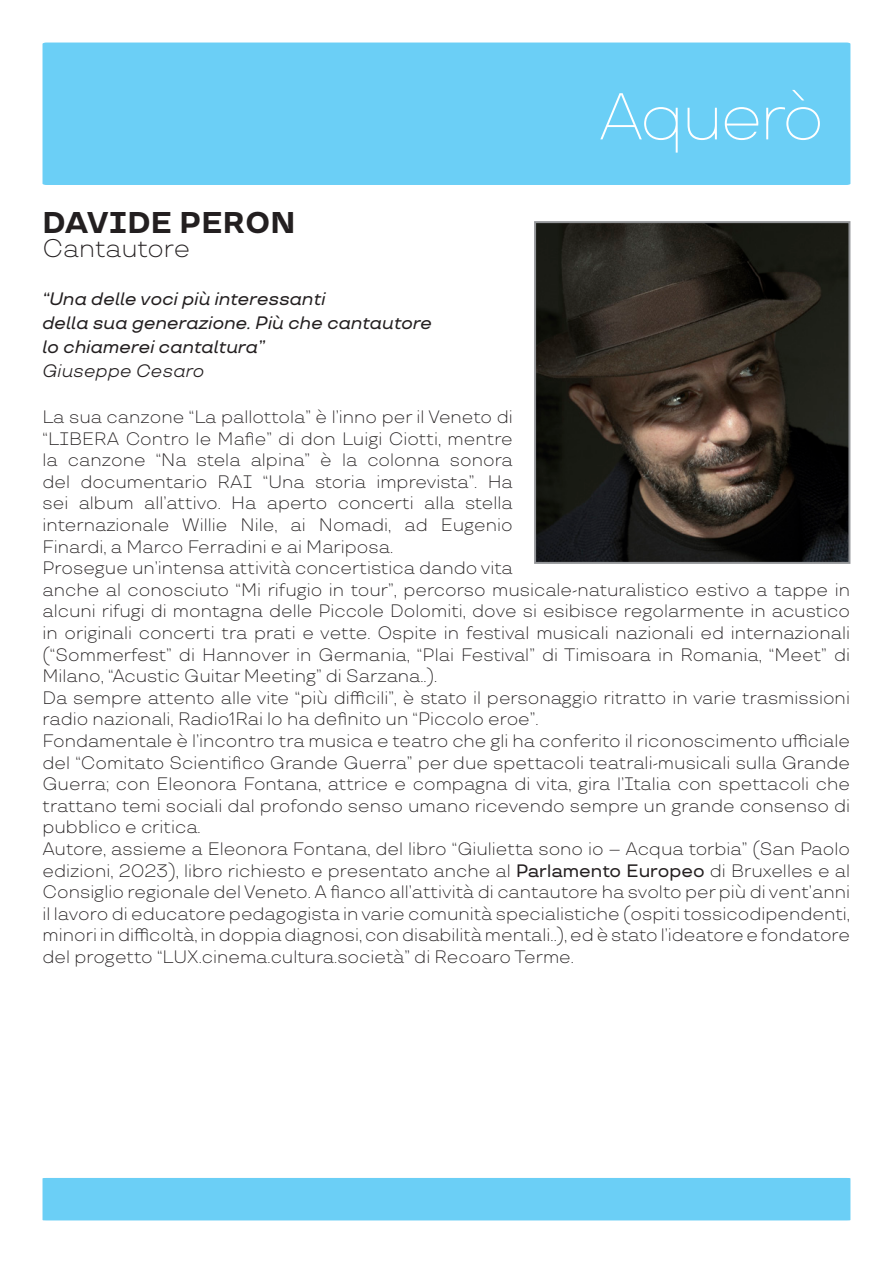
<style>
.page{position:relative;width:893px;height:1263px;background:#fff}
.page>*{position:absolute;margin:0;border:0;box-sizing:border-box;transform-origin:0 0}
.t1{font:200 66px "TT Travels";letter-spacing:-.04em;color:#fff}
.t2{font:700 30px "TT Travels";color:#231f20}
.t3{font:300 25.5px "TT Travels";color:#231f20}
.t4{font:300 18px/21.6px "TT Travels";color:#231f20;text-align:justify}
.t5{font:italic 500 18px "TT Travels";color:#231f20}
.t6{font:italic 18px "TT Travels";color:#231f20}
.s1{font-weight:500}
</style>
<div class="page">
<div style="left:43px;top:43px;width:807px;height:142px;background:#6bcff6"></div>
<div style="left:43px;top:1178px;width:807px;height:42px;background:#6bcff6"></div>
<img style="left:537px;top:224px;width:310px;height:337px">
<div style="left:534px;top:221px;width:316px;height:343px;border:2px solid #939598"></div>
<h1 class="t1" style="left:598px;top:77px;width:227px">Aquerò</h1>
<p class="t2" style="left:43px;top:205px;width:254px">DAVIDE PERON</p>
<p class="t3" style="left:43px;top:233px;width:149px">Cantautore</p>
<p class="t5" style="left:43px;top:288px;width:285px">“Una delle voci più interessanti</p>
<p class="t5" style="left:43px;top:312px;width:391px">della sua generazione. Più che cantautore</p>
<p class="t5" style="left:43px;top:336px;width:223px">lo chiamerei cantaltura”</p>
<p class="t6" style="left:43px;top:360px;width:164px">Giuseppe Cesaro</p>
<p class="t4" style="left:43px;top:406px;width:472px">La sua canzone “La pallottola” è l’inno per il Veneto di “LIBERA Contro le Mafie” di don Luigi Ciotti, mentre la canzone “Na stela alpina” è la colonna sonora del documentario RAI “Una storia imprevista”. Ha sei album all’attivo. Ha aperto concerti alla stella internazionale Willie Nile, ai Nomadi, ad Eugenio Finardi, a Marco Ferradini e ai Mariposa.</p>
<p class="t4" style="left:43px;top:557px;width:809px;text-align:left">Prosegue un’intensa attività concertistica dando vita<br>anche al conosciuto “Mi rifugio in tour”, percorso musicale-naturalistico estivo a tappe in alcuni rifugi di montagna delle Piccole Dolomiti, dove si esibisce regolarmente in acustico in originali concerti tra prati e vette. Ospite in festival musicali nazionali ed internazionali (“Sommerfest” di Hannover in Germania, “Plai Festival” di Timisoara in Romania, “Meet” di Milano, “Acustic Guitar Meeting” di Sarzana..).</p>
<p class="t4" style="left:43px;top:687px;width:809px">Da sempre attento alle vite “più difficili”, è stato il personaggio ritratto in varie trasmissioni radio nazionali, Radio1Rai lo ha definito un “Piccolo eroe”.</p>
<p class="t4" style="left:43px;top:730px;width:809px">Fondamentale è l’incontro tra musica e teatro che gli ha conferito il riconoscimento ufficiale del “Comitato Scientifico Grande Guerra” per due spettacoli teatrali-musicali sulla Grande Guerra; con Eleonora Fontana, attrice e compagna di vita, gira l’Italia con spettacoli che trattano temi sociali dal profondo senso umano ricevendo sempre un grande consenso di pubblico e critica.</p>
<p class="t4" style="left:43px;top:838px;width:809px">Autore, assieme a Eleonora Fontana, del libro “Giulietta sono io – Acqua torbia” (San Paolo edizioni, 2023), libro richiesto e presentato anche al <span class="s1">Parlamento Europeo</span> di Bruxelles e al Consiglio regionale del Veneto. A fianco all’attività di cantautore ha svolto per più di vent’anni il lavoro di educatore pedagogista in varie comunità specialistiche (ospiti tossicodipendenti, minori in difficoltà, in doppia diagnosi, con disabilità mentali..), ed è stato l’ideatore e fondatore del progetto “LUX.cinema.cultura.società” di Recoaro Terme.</p>
</div>
